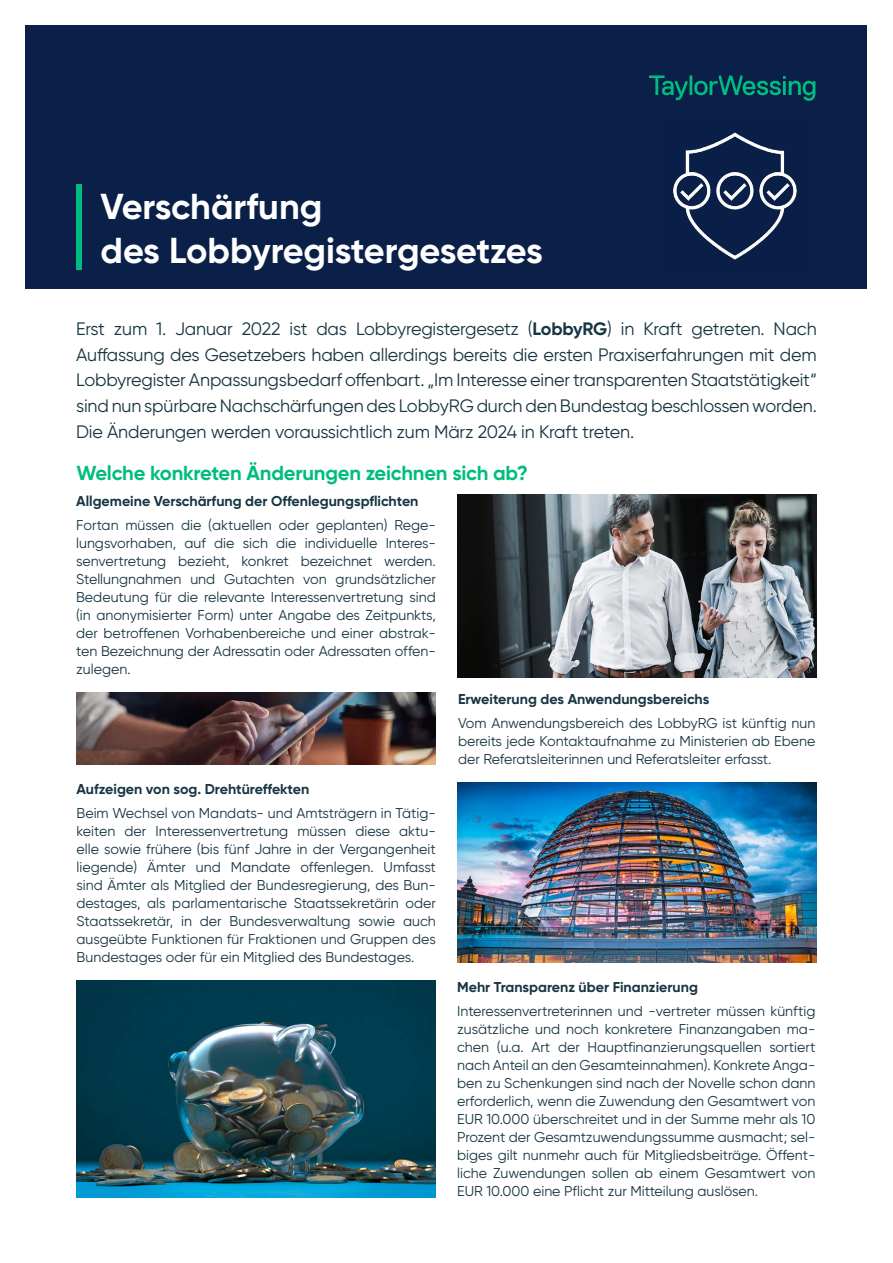
<style>
.page{position:relative;width:893px;height:1263px;background:#fff}
.page>*{position:absolute;margin:0;border:0;box-sizing:border-box;transform-origin:0 0}
.t1{font:700 36px/43.2px "Gilroy";letter-spacing:-.005em;color:#fff}
.t2{font:700 20.25px "Gilroy";letter-spacing:-.01em;color:#00bc80}
.t3{font:18px/25.5px "Gilroy";letter-spacing:-.01em;color:#173542;text-align:justify}
.t4{font:14.25px/18px "Gilroy";color:#173542;text-align:justify}
.t5{font:700 14.25px "Gilroy";color:#173542}
.s1{font-weight:700}
</style>
<div class="page">
<div style="left:26px;top:26px;width:841px;height:263px;background:#0b2049"></div>
<div style="left:77px;top:184px;width:5px;height:85px;background:#00bc80"></div>
<img style="left:457px;top:494px;width:359px;height:183px">
<img style="left:457px;top:783px;width:359px;height:180px">
<img style="left:77px;top:693px;width:359px;height:72px">
<img style="left:77px;top:981px;width:359px;height:216px">
<img style="left:673px;top:132px;width:124px;height:128px">
<svg style="left:649px;top:75px;width:166px;height:26px"></svg>
<h1 class="t1" style="left:101px;top:185px;width:444px">Verschärfung<br>des Lobbyregistergesetzes</h1>
<p class="t3" style="left:76px;top:316px;width:742px">Erst zum 1. Januar 2022 ist das Lobbyregistergesetz (<span class="s1">LobbyRG</span>) in Kraft getreten. Nach Auffassung des Gesetzebers haben allerdings bereits die ersten Praxiserfahrungen mit dem Lobbyregister Anpassungsbedarf offenbart. „Im Interesse einer transparenten Staatstätigkeit“ sind nun spürbare Nachschärfungen des LobbyRG durch den Bundestag beschlossen worden.<br>Die Änderungen werden voraussichtlich zum März 2024 in Kraft treten.</p>
<h2 class="t2" style="left:77px;top:460px;width:453px">Welche konkreten Änderungen zeichnen sich ab?</h2>
<p class="t5" style="left:76px;top:492px;width:344px">Allgemeine Verschärfung der Offenlegungspflichten</p>
<p class="t4" style="left:76px;top:516px;width:361px">Fortan müssen die (aktuellen oder geplanten) Rege&shy;lungsvorhaben, auf die sich die individuelle Interes&shy;senvertretung bezieht, konkret bezeichnet werden.<br>Stellungnahmen und Gutachten von grundsätzlicher Bedeutung für die relevante Interessenvertretung sind (in anonymisierter Form) unter Angabe des Zeitpunkts, der betroffenen Vorhabenbereiche und einer abstrak&shy;ten Bezeichnung der Adressatin oder Adressaten offen&shy;zulegen.</p>
<p class="t5" style="left:458px;top:690px;width:253px">Erweiterung des Anwendungsbereichs</p>
<p class="t4" style="left:458px;top:714px;width:359px">Vom Anwendungsbereich des LobbyRG ist künftig nun bereits jede Kontaktaufnahme zu Ministerien ab Ebene der Referatsleiterinnen und Referatsleiter erfasst.</p>
<p class="t5" style="left:77px;top:780px;width:234px">Aufzeigen von sog. Drehtüreffekten</p>
<p class="t4" style="left:77px;top:804px;width:361px">Beim Wechsel von Mandats- und Amtsträgern in Tätig&shy;keiten der Interessenvertretung müssen diese aktu&shy;elle sowie frühere (bis fünf Jahre in der Vergangenheit liegende) Ämter und Mandate offenlegen. Umfasst sind Ämter als Mitglied der Bundesregierung, des Bun&shy;destages, als parlamentarische Staatssekretärin oder Staatssekretär, in der Bundesverwaltung sowie auch ausgeübte Funktionen für Fraktionen und Gruppen des Bundestages oder für ein Mitglied des Bundestages.</p>
<p class="t5" style="left:457px;top:978px;width:242px">Mehr Transparenz über Finanzierung</p>
<p class="t4" style="left:457px;top:1002px;width:360px">Interessenvertreterinnen und -vertreter müssen künftig zusätzliche und noch konkretere Finanzangaben ma&shy;chen (u.a. Art der Hauptfinanzierungsquellen sortiert nach Anteil an den Gesamteinnahmen). Konkrete Anga&shy;ben zu Schenkungen sind nach der Novelle schon dann erforderlich, wenn die Zuwendung den Gesamtwert von EUR 10.000 überschreitet und in der Summe mehr als 10<br>Prozent der Gesamtzuwendungssumme ausmacht; sel&shy;biges gilt nunmehr auch für Mitgliedsbeiträge. Öffent&shy;liche Zuwendungen sollen ab einem Gesamtwert von EUR 10.000 eine Pflicht zur Mitteilung auslösen.</p>
</div>
